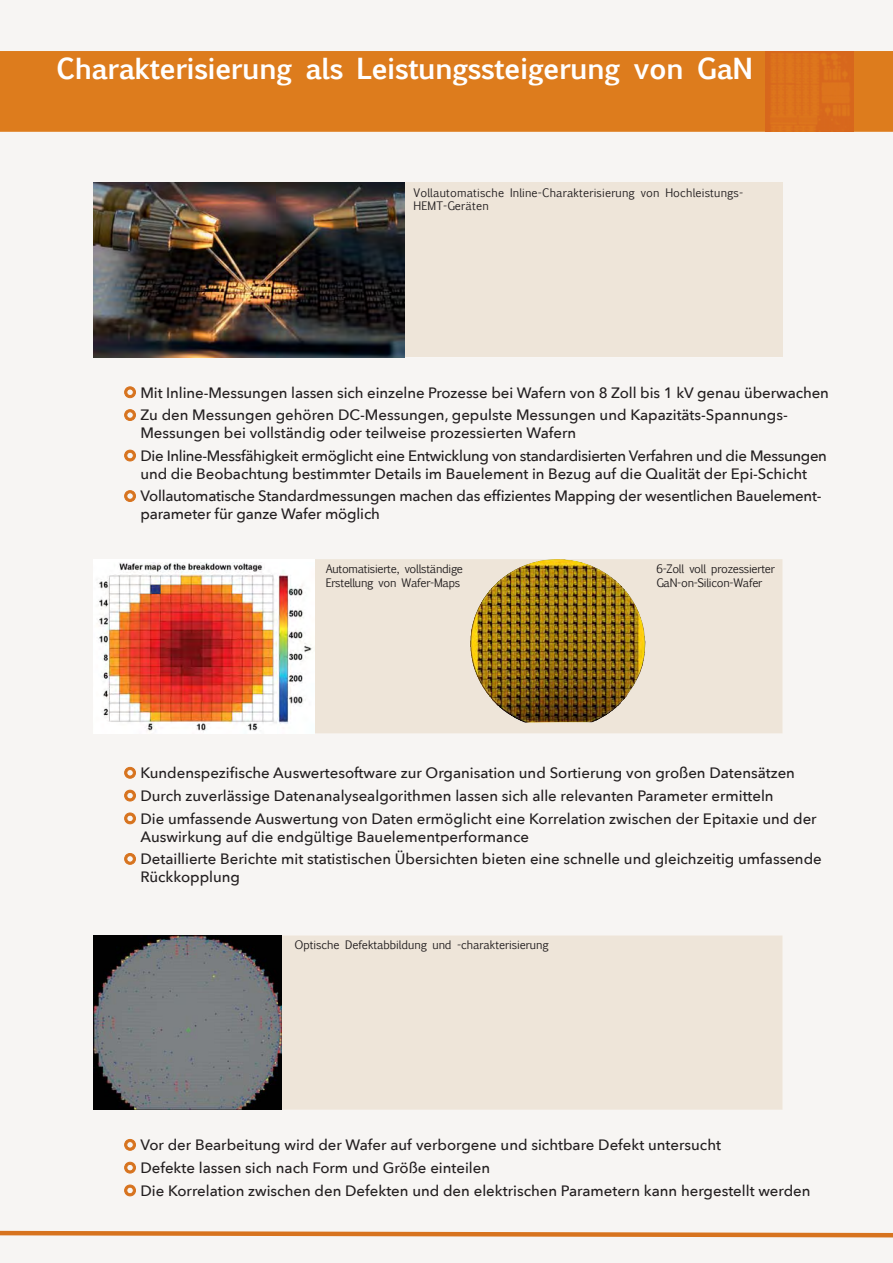
<style>
.page{position:relative;width:893px;height:1263px;background:#fff}
.page>*{position:absolute;margin:0;border:0;box-sizing:border-box;transform-origin:0 0}
.t1{font:700 27.75px "Euphemia UCAS";letter-spacing:-.025em;color:#fff}
.t2{font:500 15px/22.8px "Avenir Next";color:#231f20}
.t3{font:500 15px/22.8px "Avenir Next";letter-spacing:-.025em;color:#231f20}
.t4{font:11.25px/13.5px "Euphemia UCAS";letter-spacing:-.01em;color:#231f20}
.t5{font:11.25px/13.5px "Euphemia UCAS";letter-spacing:.01em;color:#231f20}
</style>
<div class="page">
<div style="left:0;top:0;width:892px;height:1263px;background:#f7f5f3"></div>
<div style="left:0;top:51px;width:892px;height:81px;background:#dd7c1d"></div>
<img style="left:765px;top:51px;width:88px;height:81px">
<div style="left:94px;top:183px;width:688px;height:174px;background:#eee5d9"></div>
<svg style="left:315px;top:559px;width:467px;height:174px;background:#d3c4a7"></svg>
<div style="left:282px;top:935px;width:500px;height:175px;background:#eee5d9"></div>
<img style="left:94px;top:183px;width:310px;height:174px">
<div style="left:94px;top:559px;width:221px;height:174px;background:#fff"></div>
<img style="left:98px;top:563px;width:214px;height:169px">
<img style="left:469px;top:607px;width:55px;height:81px">
<img style="left:94px;top:935px;width:188px;height:175px">
<svg style="left:0;top:1231px;width:892px;height:6px;background:#df9455"></svg>
<svg style="left:125px;top:387px;width:10px;height:11px"></svg>
<svg style="left:125px;top:409px;width:10px;height:11px"></svg>
<svg style="left:125px;top:450px;width:10px;height:11px"></svg>
<svg style="left:125px;top:490px;width:10px;height:11px"></svg>
<svg style="left:125px;top:767px;width:10px;height:11px"></svg>
<svg style="left:125px;top:790px;width:10px;height:11px"></svg>
<svg style="left:125px;top:813px;width:10px;height:11px"></svg>
<svg style="left:125px;top:853px;width:10px;height:11px"></svg>
<svg style="left:125px;top:1139px;width:10px;height:11px"></svg>
<svg style="left:125px;top:1162px;width:10px;height:11px"></svg>
<svg style="left:125px;top:1185px;width:10px;height:11px"></svg>
<h1 class="t1" style="left:56px;top:48px;width:698px">Charakterisierung als Leistungssteigerung von GaN</h1>
<p class="t5" style="left:413px;top:185px;width:331px">Vollautomatische Inline-Charakterisierung von Hochleistungs-<br>HEMT-Geräten</p>
<p class="t2" style="left:140px;top:382px;width:690px">Mit Inline-Messungen lassen sich einzelne Prozesse bei Wafern von 8 Zoll bis 1 kV genau überwachen<br>Zu den Messungen gehören DC-Messungen, gepulste Messungen und Kapazitäts-Spannungs-</p>
<p class="t3" style="left:140px;top:422px;width:688px">Messungen bei vollständig oder teilweise prozessierten Wafern<br>Die Inline-Messfähigkeit ermöglicht eine Entwicklung von standardisierten Verfahren und die Messungen</p>
<p class="t2" style="left:140px;top:463px;width:682px">und die Beobachtung bestimmter Details im Bauelement in Bezug auf die Qualität der Epi-Schicht<br>Vollautomatische Standardmessungen machen das effizientes Mapping der wesentlichen Bauelement-</p>
<p class="t2" style="left:140px;top:503px;width:241px">parameter für ganze Wafer möglich</p>
<p class="t4" style="left:325px;top:562px;width:139px">Automatisierte, vollständige<br>Erstellung von Wafer-Maps</p>
<p class="t4" style="left:656px;top:562px;width:120px">6-Zoll voll prozessierter<br>GaN-on-Silicon-Wafer</p>
<p class="t2" style="left:140px;top:762px;width:677px">Kundenspezifische Auswertesoftware zur Organisation und Sortierung von großen Datensätzen<br>Durch zuverlässige Datenanalysealgorithmen lassen sich alle relevanten Parameter ermitteln<br>Die umfassende Auswertung von Daten ermöglicht eine Korrelation zwischen der Epitaxie und der</p>
<p class="t2" style="left:140px;top:825px;width:683px">Auswirkung auf die endgültige Bauelementperformance<br>Detaillierte Berichte mit statistischen Übersichten bieten eine schnelle und gleichzeitig umfassende</p>
<p class="t2" style="left:140px;top:866px;width:101px">Rückkopplung</p>
<p class="t4" style="left:294px;top:938px;width:255px">Optische Defektabbildung und -charakterisierung</p>
<p class="t2" style="left:140px;top:1134px;width:671px">Vor der Bearbeitung wird der Wafer auf verborgene und sichtbare Defekt untersucht<br>Defekte lassen sich nach Form und Größe einteilen<br>Die Korrelation zwischen den Defekten und den elektrischen Parametern kann hergestellt werden</p>
</div>
